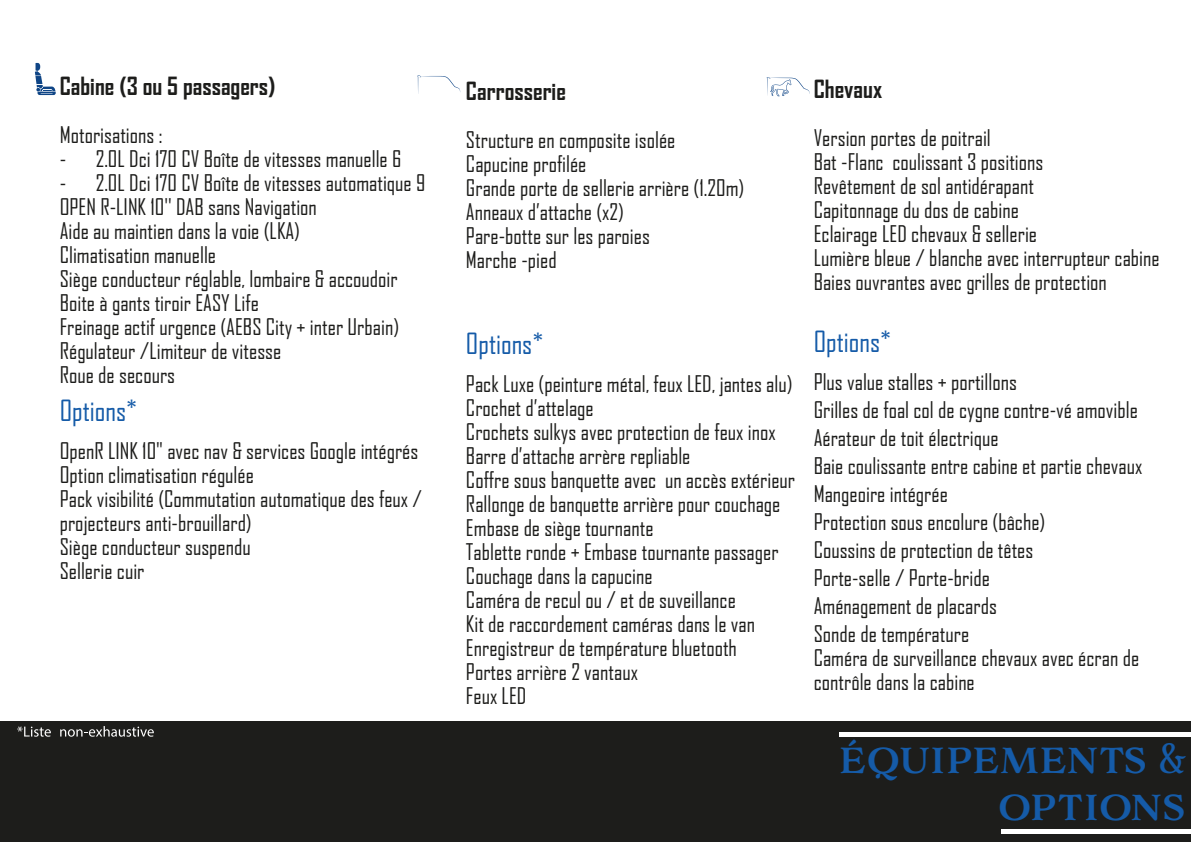
<style>
.page{position:relative;width:1191px;height:842px;background:#fff}
.page>*{position:absolute;margin:0;border:0;box-sizing:border-box;transform-origin:0 0}
.t1{font:39.8px/47.6px "Adorn S Serif";color:#155ba8;text-align:right}
.t2{font:28px "Agency FB";color:#155ba8}
.t3{font:700 24px "Agency FB";color:#1d1d1b}
.t4{font:22px/24px "Agency FB";color:#1d1d1b}
</style>
<div class="page">
<div style="left:0;top:721px;width:1191px;height:121px;background:#1d1d1b"></div>
<div style="left:839px;top:732px;width:352px;height:5px;background:#fff"></div>
<hr style="left:1001px;top:829px;width:190px;height:4px;background:#fff">
<svg style="left:417px;top:75px;width:43px;height:19px"></svg>
<svg style="left:766px;top:77px;width:43px;height:19px"></svg>
<svg style="left:35px;top:63px;width:21px;height:32px"></svg>
<svg style="left:17px;top:726px;width:34px;height:11px"></svg>
<svg style="left:60px;top:726px;width:94px;height:11px"></svg>
<p class="t3" style="left:60px;top:71px;width:217px">Cabine (3 ou 5 passagers)</p>
<p class="t4" style="left:60px;top:123px;width:104px">Motorisations :</p>
<p class="t4" style="left:60px;top:147px;width:343px">- 2.0L Dci 170 CV Boîte de vitesses manuelle 6</p>
<p class="t4" style="left:60px;top:171px;width:367px">- 2.0L Dci 170 CV Boîte de vitesses automatique 9<br>OPEN R-LINK 10'' DAB sans Navigation<br>Aide au maintien dans la voie (LKA)<br>Climatisation manuelle<br>Siège conducteur réglable, lombaire &amp; accoudoir Boite à gants tiroir EASY Life<br>Freinage actif urgence (AEBS City + inter Urbain)<br>Régulateur /Limiteur de vitesse<br>Roue de secours</p>
<p class="t2" style="left:60px;top:394px;width:79px">Options*</p>
<p class="t4" style="left:60px;top:439px;width:364px">OpenR LINK 10" avec nav &amp; services Google intégrés Option climatisation régulée<br>Pack visibilité (Commutation automatique des feux / projecteurs anti-brouillard)<br>Siège conducteur suspendu<br>Sellerie cuir</p>
<p class="t3" style="left:466px;top:76px;width:101px">Carrosserie</p>
<p class="t4" style="left:466px;top:127px;width:280px">Structure en composite isolée<br>Capucine profilée<br>Grande porte de sellerie arrière (1.20m)<br>Anneaux d’attache (x2)<br>Pare-botte sur les paroies<br>Marche -pied</p>
<p class="t2" style="left:466px;top:326px;width:79px">Options*</p>
<p class="t4" style="left:466px;top:371px;width:331px">Pack Luxe (peinture métal, feux LED, jantes alu)<br>Crochet d’attelage<br>Crochets sulkys avec protection de feux inox Barre d’attache arrère repliable<br>Coffre sous banquette avec un accès extérieur Rallonge de banquette arrière pour couchage Embase de siège tournante<br>Tablette ronde + Embase tournante passager Couchage dans la capucine<br>Caméra de recul ou / et de suveillance<br>Kit de raccordement caméras dans le van Enregistreur de température bluetooth<br>Portes arrière 2 vantaux<br>Feux LED</p>
<p class="t3" style="left:813px;top:74px;width:70px">Chevaux</p>
<p class="t4" style="left:813px;top:125px;width:347px">Version portes de poitrail<br>Bat -Flanc coulissant 3 positions<br>Revêtement de sol antidérapant<br>Capitonnage du dos de cabine<br>Eclairage LED chevaux &amp; sellerie<br>Lumière bleue / blanche avec interrupteur cabine Baies ouvrantes avec grilles de protection</p>
<p class="t2" style="left:813px;top:324px;width:79px">Options*</p>
<p class="t4" style="left:813px;top:367px;width:330px;line-height:28px">Plus value stalles + portillons<br>Grilles de foal col de cygne contre-vé amovible<br>Aérateur de toit électrique<br>Baie coulissante entre cabine et partie chevaux<br>Mangeoire intégrée<br>Protection sous encolure (bâche)<br>Coussins de protection de têtes<br>Porte-selle / Porte-bride<br>Aménagement de placards<br>Sonde de température</p>
<p class="t4" style="left:813px;top:645px;width:327px">Caméra de surveillance chevaux avec écran de contrôle dans la cabine</p>
<h1 class="t1" style="left:838px;top:734px;width:349px">ÉQUIPEMENTS &amp;<br>OPTIONS</h1>
</div>
